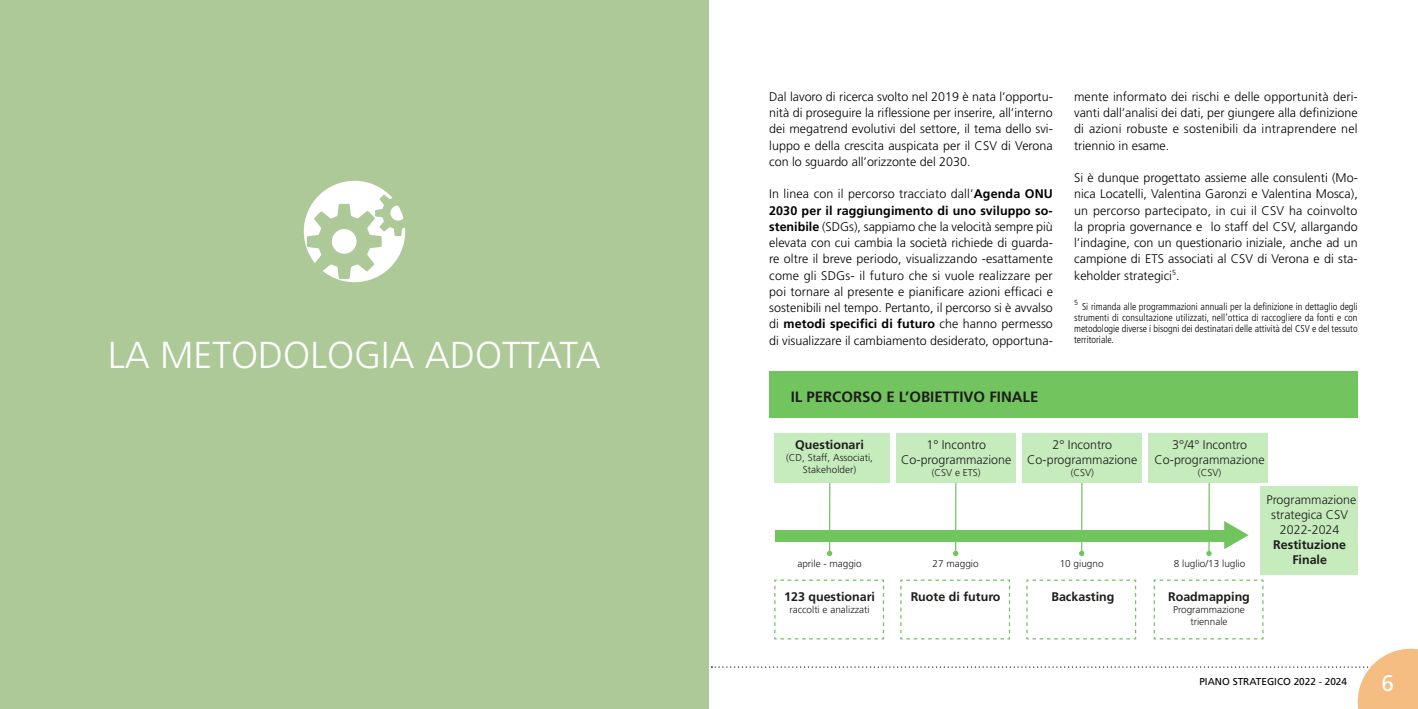
<style>
.page{position:relative;width:1418px;height:709px;background:#fff}
.page>*{position:absolute;margin:0;border:0;box-sizing:border-box;transform-origin:0 0}
.t1{font:300 37.5px "Frutiger LT Std";color:#fff}
.t2{font:22.5px "Frutiger LT Std";color:#fff}
.t3{font:700 15px "Frutiger LT Std";color:#1d1d1b}
.t4{font:300 12.5px/16.2px "Frutiger LT Std";color:#000;text-align:justify}
.t5{font:300 12.5px/15px "Frutiger LT Std";color:#1d1d1b;text-align:center}
.t6{font:700 12.5px "Frutiger LT Std";color:#1d1d1b}
.t7{font:300 condensed 10px/11.2px "Frutiger LT Std";color:#000;text-align:justify}
.t8{font:300 10px/12px "Frutiger LT Std";color:#1d1d1b;text-align:center}
.t9{font:10px "Frutiger LT Std";color:#000}
.s1{font-weight:700}
</style>
<div class="page">
<svg style="left:710px;top:648px;width:707px;height:61px"></svg>
<hr style="left:829px;top:478px;width:1px;height:75px;background:#72c45e">
<svg style="left:827px;top:551px;width:5px;height:5px"></svg>
<hr style="left:955px;top:478px;width:1px;height:75px;background:#72c45e">
<svg style="left:953px;top:551px;width:5px;height:5px"></svg>
<hr style="left:1081px;top:478px;width:1px;height:75px;background:#72c45e">
<svg style="left:1079px;top:551px;width:5px;height:5px"></svg>
<hr style="left:1208px;top:478px;width:1px;height:75px;background:#72c45e">
<svg style="left:1206px;top:551px;width:5px;height:5px"></svg>
<div style="left:1148px;top:433px;width:119px;height:50px;background:#c6ebbd"></div>
<div style="left:1260px;top:486px;width:97px;height:89px;background:#c6ebbd"></div>
<svg style="left:1153px;top:579px;width:110px;height:60px"></svg>
<svg style="left:1026px;top:579px;width:110px;height:60px"></svg>
<svg style="left:900px;top:579px;width:110px;height:60px"></svg>
<svg style="left:774px;top:579px;width:110px;height:60px"></svg>
<div style="left:1022px;top:433px;width:119px;height:50px;background:#c6ebbd"></div>
<div style="left:896px;top:433px;width:119px;height:50px;background:#c6ebbd"></div>
<div style="left:774px;top:433px;width:115px;height:50px;background:#c6ebbd"></div>
<div style="left:769px;top:371px;width:588px;height:46px;background:#72c45e"></div>
<div style="left:775px;top:530px;width:455px;height:11px;background:#71c55f"></div>
<svg style="left:1224px;top:521px;width:24px;height:28px"></svg>
<div style="left:0;top:0;width:709px;height:709px;background:#adc997"></div>
<svg style="left:304px;top:181px;width:101px;height:101px"></svg>
<h1 class="t1" style="left:108px;top:334px;width:494px">LA METODOLOGIA ADOTTATA</h1>
<p class="t4" style="left:769px;top:89px;width:285px">Dal lavoro di ricerca svolto nel 2019 è nata l’opportu&shy;nità di proseguire la riflessione per inserire, all’interno dei megatrend evolutivi del settore, il tema dello svi&shy;luppo e della crescita auspicata per il CSV di Verona con lo sguardo all’orizzonte del 2030.</p>
<p class="t4" style="left:769px;top:186px;width:285px">In linea con il percorso tracciato dall’<span class="s1">Agenda ONU 2030 per il raggiungimento di uno sviluppo so&shy;stenibile</span> (SDGs), sappiamo che la velocità sempre più elevata con cui cambia la società richiede di guarda&shy;re oltre il breve periodo, visualizzando -esattamente come gli SDGs- il futuro che si vuole realizzare per poi tornare al presente e pianificare azioni efficaci e sostenibili nel tempo. Pertanto, il percorso si è avvalso di <span class="s1">metodi specifici di futuro</span> che hanno permesso di visualizzare il cambiamento desiderato, opportuna-</p>
<p class="t3" style="left:790px;top:388px;width:249px">IL PERCORSO E L’OBIETTIVO FINALE</p>
<p class="t4" style="left:1074px;top:89px;width:285px">mente informato dei rischi e delle opportunità deri&shy;vanti dall’analisi dei dati, per giungere alla definizione di azioni robuste e sostenibili da intraprendere nel triennio in esame.</p>
<p class="t4" style="left:1074px;top:170px;width:285px">Si è dunque progettato assieme alle consulenti (Mo&shy;nica Locatelli, Valentina Garonzi e Valentina Mosca), un percorso partecipato, in cui il CSV ha coinvolto la propria governance e lo staff del CSV, allargando l’indagine, con un questionario iniziale, anche ad un campione di ETS associati al CSV di Verona e di sta&shy;keholder strategici<sup>5</sup>.</p>
<p class="t7" style="left:1074px;top:301px;width:285px"><sup>5</sup> Si rimanda alle programmazioni annuali per la definizione in dettaglio degli strumenti di consultazione utilizzati, nell’ottica di raccogliere da fonti e con metodologie diverse i bisogni dei destinatari delle attività del CSV e del tessuto territoriale.</p>
<p class="t6" style="left:795px;top:437px;width:70px">Questionari</p>
<p class="t8" style="left:786px;top:452px;width:88px">(CD, Staff, Associati,<br>Stakeholder)</p>
<p class="t5" style="left:901px;top:437px;width:111px">1° Incontro<br>Co-programmazione</p>
<p class="t8" style="left:931px;top:467px;width:50px">(CSV e ETS)</p>
<p class="t5" style="left:1027px;top:437px;width:111px">2° Incontro<br>Co-programmazione</p>
<p class="t8" style="left:1070px;top:467px;width:25px">(CSV)</p>
<p class="t5" style="left:1154px;top:437px;width:111px">3°/4° Incontro<br>Co-programmazione</p>
<p class="t8" style="left:1197px;top:467px;width:25px">(CSV)</p>
<p class="t5" style="left:1266px;top:492px;width:91px">Programmazione strategica CSV<br>2022-2024</p>
<p class="t6" style="left:1273px;top:537px;width:74px">Restituzione</p>
<p class="t8" style="left:797px;top:558px;width:66px">aprile - maggio</p>
<p class="t8" style="left:932px;top:558px;width:48px">27 maggio</p>
<p class="t8" style="left:1059px;top:558px;width:45px">10 giugno</p>
<p class="t8" style="left:1173px;top:558px;width:73px">8 luglio/13 luglio</p>
<p class="t6" style="left:784px;top:589px;width:92px">123 questionari</p>
<p class="t8" style="left:789px;top:604px;width:82px">raccolti e analizzati</p>
<p class="t6" style="left:910px;top:589px;width:91px">Ruote di futuro</p>
<p class="t6" style="left:1051px;top:589px;width:65px">Backasting</p>
<p class="t6" style="left:1168px;top:589px;width:83px">Roadmapping</p>
<p class="t8" style="left:1172px;top:604px;width:73px">Programmazione triennale</p>
<p class="t6" style="left:1292px;top:552px;width:36px">Finale</p>
<p class="t9" style="left:1199px;top:675px;width:149px">PIANO STRATEGICO 2022 - 2024</p>
<h2 class="t2" style="left:1381px;top:670px;width:14px">6</h2>
</div>
